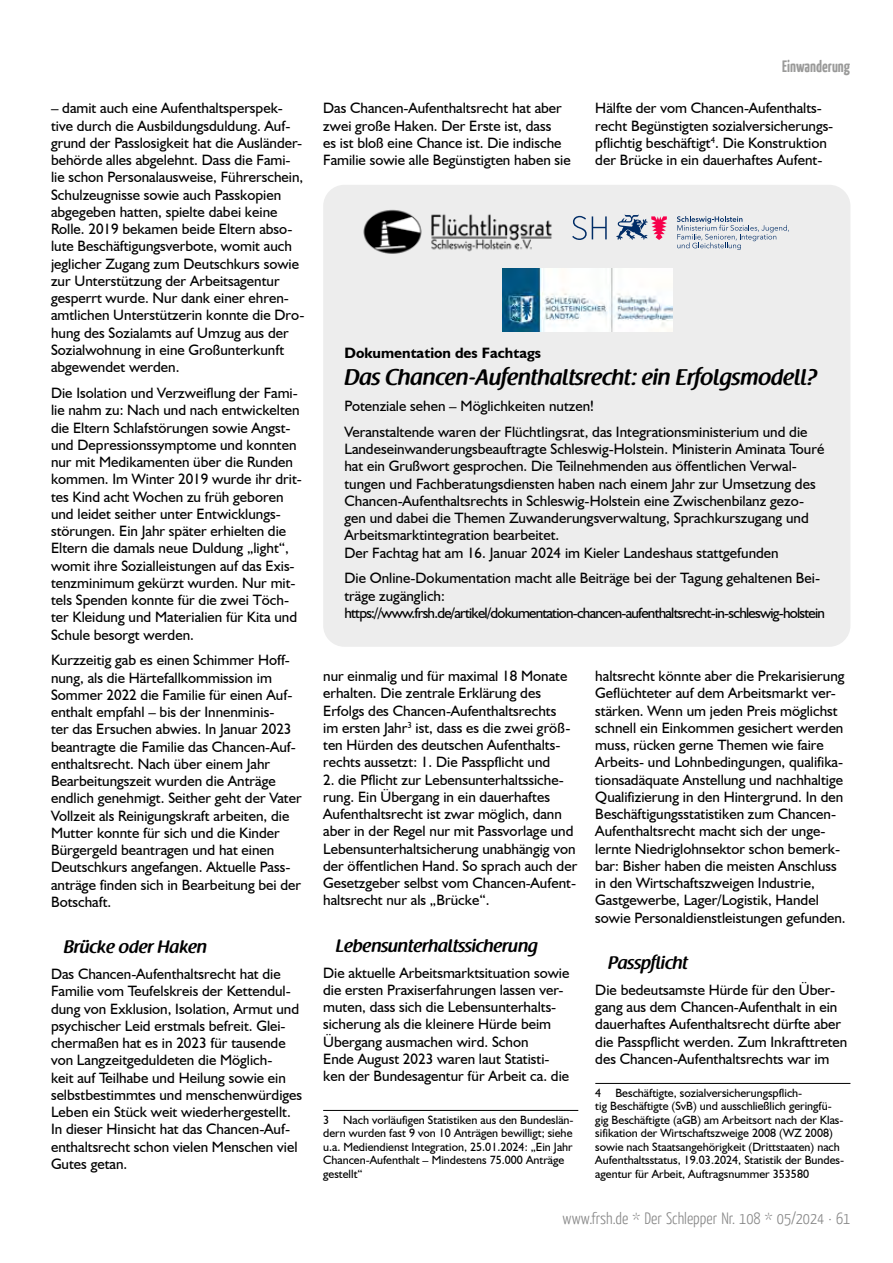
<style>
.page{position:relative;width:893px;height:1263px;background:#fff}
.page>*{position:absolute;margin:0;border:0;box-sizing:border-box;transform-origin:0 0}
.t1{font:600 22.5px "Raspoutine";color:#000}
.t2{font:600 18px "Raspoutine";color:#000}
.t3{font:300 16.5px "Yanone Kaffeesatz";color:#878787}
.t4{font:700 16.5px "Yanone Kaffeesatz";color:#575756}
.t5{font:15px/17.2px "Humanist 521 BT";color:#000}
.t6{font:15px/17.2px "Humanist 521 BT";letter-spacing:-.05em;color:#000}
.t7{font:700 15px "Humanist 521 BT";color:#000}
.t8{font:12px/13.5px "Humanist 521 BT";color:#000}
</style>
<div class="page">
<hr style="left:323px;top:1110px;width:255px;height:1px;background:#000">
<hr style="left:595px;top:1083px;width:255px;height:1px;background:#000">
<div style="left:323px;top:185px;width:527px;height:462px;background:#ededed;border-radius:21px"></div>
<img style="left:363px;top:209px;width:189px;height:45px">
<svg style="left:677px;top:216px;width:112px;height:34px"></svg>
<svg style="left:616px;top:215px;width:51px;height:25px"></svg>
<svg style="left:572px;top:216px;width:35px;height:24px"></svg>
<img style="left:502px;top:268px;width:170px;height:63px">
<p class="t5" style="left:51px;top:99px;width:255px">– damit auch eine Aufenthaltsperspek&shy;tive durch die Ausbildungsduldung. Auf&shy;grund der Passlosigkeit hat die Ausländer&shy;behörde alles abgelehnt. Dass die Fami&shy;lie schon Personalausweise, Führerschein, Schulzeugnisse sowie auch Passkopien abgegeben hatten, spielte dabei keine Rolle. 2019 bekamen beide Eltern abso&shy;lute Beschäftigungsverbote, womit auch jeglicher Zugang zum Deutschkurs sowie zur Unterstützung der Arbeitsagentur gesperrt wurde. Nur dank einer ehren&shy;amtlichen Unterstützerin konnte die Dro&shy;hung des Sozialamts auf Umzug aus der Sozialwohnung in eine Großunterkunft abgewendet werden.</p>
<p class="t5" style="left:51px;top:384px;width:252px">Die Isolation und Verzweiflung der Fami&shy;lie nahm zu: Nach und nach entwickelten die Eltern Schlafstörungen sowie Angst&shy;und Depressionssymptome und konnten nur mit Medikamenten über die Runden kommen. Im Winter 2019 wurde ihr drit&shy;tes Kind acht Wochen zu früh geboren und leidet seither unter Entwicklungs&shy;störungen. Ein Jahr später erhielten die Eltern die damals neue Duldung „light“, womit ihre Sozialleistungen auf das Exis&shy;tenzminimum gekürzt wurden. Nur mit&shy;tels Spenden konnte für die zwei Töch&shy;ter Kleidung und Materialien für Kita und Schule besorgt werden.</p>
<p class="t5" style="left:51px;top:651px;width:252px">Kurzzeitig gab es einen Schimmer Hoff&shy;nung, als die Härtefallkommission im Sommer 2022 die Familie für einen Auf&shy;enthalt empfahl – bis der Innenminis-<br>ter das Ersuchen abwies. In Januar 2023 beantragte die Familie das Chancen-Auf&shy;enthaltsrecht. Nach über einem Jahr Bearbeitungszeit wurden die Anträge endlich genehmigt. Seither geht der Vater Vollzeit als Reinigungskraft arbeiten, die Mutter konnte für sich und die Kinder Bürgergeld beantragen und hat einen Deutschkurs angefangen. Aktuelle Pass&shy;anträge finden sich in Bearbeitung bei der Botschaft.</p>
<p class="t2" style="left:64px;top:937px;width:145px">Brücke oder Haken</p>
<p class="t5" style="left:51px;top:965px;width:253px">Das Chancen-Aufenthaltsrecht hat die Familie vom Teufelskreis der Kettendul&shy;dung von Exklusion, Isolation, Armut und psychischer Leid erstmals befreit. Glei&shy;chermaßen hat es in 2023 für tausende von Langzeitgeduldeten die Möglich-<br>keit auf Teilhabe und Heilung sowie ein selbstbestimmtes und menschenwürdiges Leben ein Stück weit wiederhergestellt.<br>In dieser Hinsicht hat das Chancen-Auf&shy;enthaltsrecht schon vielen Menschen viel Gutes getan.</p>
<p class="t5" style="left:323px;top:99px;width:249px">Das Chancen-Aufenthaltsrecht hat aber zwei große Haken. Der Erste ist, dass<br>es ist bloß eine Chance ist. Die indische Familie sowie alle Begünstigten haben sie</p>
<p class="t4" style="left:782px;top:55px;width:70px">Einwanderung</p>
<p class="t5" style="left:595px;top:99px;width:240px">Hälfte der vom Chancen-Aufenthalts&shy;recht Begünstigten sozialversicherungs&shy;pflichtig beschäftigt<sup>4</sup>. Die Konstruktion der Brücke in ein dauerhaftes Aufent-</p>
<p class="t7" style="left:344px;top:344px;width:198px">Dokumentation des Fachtags</p>
<h1 class="t1" style="left:344px;top:365px;width:474px">Das Chancen-Aufenthaltsrecht: ein Erfolgsmodell?</h1>
<p class="t5" style="left:344px;top:393px;width:465px;line-height:25.8px">Potenziale sehen – Möglichkeiten nutzen!<br>Veranstaltende waren der Flüchtlingsrat, das Integrationsministerium und die</p>
<p class="t5" style="left:344px;top:440px;width:481px">Landeseinwanderungsbeauftragte Schleswig-Holstein. Ministerin Aminata Touré hat ein Grußwort gesprochen. Die Teilnehmenden aus öffentlichen Verwal&shy;tungen und Fachberatungsdiensten haben nach einem Jahr zur Umsetzung des Chancen-Aufenthaltsrechts in Schleswig-Holstein eine Zwischenbilanz gezo&shy;gen und dabei die Themen Zuwanderungsverwaltung, Sprachkurszugang und Arbeitsmarktintegration bearbeitet.<br>Der Fachtag hat am 16. Januar 2024 im Kieler Landeshaus stattgefunden</p>
<p class="t6" style="left:344px;top:569px;width:482px">Die Online-Dokumentation macht alle Beiträge bei der Tagung gehaltenen Bei&shy;träge zugänglich: https://www.frsh.de/artikel/dokumentation-chancen-aufenthaltsrecht-in-schleswig-holstein</p>
<p class="t5" style="left:323px;top:667px;width:249px">nur einmalig und für maximal 18 Monate erhalten. Die zentrale Erklärung des Erfolgs des Chancen-Aufenthaltsrechts im ersten Jahr<sup>3</sup> ist, dass es die zwei größ&shy;ten Hürden des deutschen Aufenthalts&shy;rechts aussetzt: 1. Die Passpflicht und</p>
<p class="t5" style="left:323px;top:770px;width:256px">2. die Pflicht zur Lebensunterhaltssiche&shy;rung. Ein Übergang in ein dauerhaftes Aufenthaltsrecht ist zwar möglich, dann aber in der Regel nur mit Passvorlage und Lebensunterhaltsicherung unabhängig von der öffentlichen Hand. So sprach auch der Gesetzgeber selbst vom Chancen-Aufent&shy;haltsrecht nur als „Brücke“.</p>
<p class="t2" style="left:336px;top:935px;width:203px">Lebensunterhaltssicherung</p>
<p class="t5" style="left:323px;top:963px;width:248px">Die aktuelle Arbeitsmarktsituation sowie die ersten Praxiserfahrungen lassen ver&shy;muten, dass sich die Lebensunterhalts&shy;sicherung als die kleinere Hürde beim Übergang ausmachen wird. Schon<br>Ende August 2023 waren laut Statisti&shy;ken der Bundesagentur für Arbeit ca. die</p>
<p class="t8" style="left:323px;top:1113px;width:252px">3 Nach vorläufigen Statistiken aus den Bundeslän&shy;dern wurden fast 9 von 10 Anträgen bewilligt; siehe u.a. Mediendienst Integration, 25.01.2024: „Ein Jahr Chancen-Aufenthalt – Mindestens 75.000 Anträge gestellt“</p>
<p class="t5" style="left:595px;top:667px;width:252px">haltsrecht könnte aber die Prekarisierung Geflüchteter auf dem Arbeitsmarkt ver&shy;stärken. Wenn um jeden Preis möglichst schnell ein Einkommen gesichert werden muss, rücken gerne Themen wie faire Arbeits- und Lohnbedingungen, qualifika&shy;tionsadäquate Anstellung und nachhaltige Qualifizierung in den Hintergrund. In den Beschäftigungsstatistiken zum Chancen-Aufenthaltsrecht macht sich der unge&shy;lernte Niedriglohnsektor schon bemerk&shy;bar: Bisher haben die meisten Anschluss in den Wirtschaftszweigen Industrie, Gastgewerbe, Lager/Logistik, Handel sowie Personaldienstleistungen gefunden.</p>
<p class="t2" style="left:608px;top:953px;width:81px">Passpflicht</p>
<p class="t5" style="left:595px;top:981px;width:253px">Die bedeutsamste Hürde für den Über&shy;gang aus dem Chancen-Aufenthalt in ein dauerhaftes Aufenthaltsrecht dürfte aber die Passpflicht werden. Zum Inkrafttreten des Chancen-Aufenthaltsrechts war im</p>
<p class="t8" style="left:595px;top:1086px;width:250px">4 Beschäftigte, sozialversicherungspflich-<br>tig Beschäftigte (SvB) und ausschließlich geringfü&shy;gig Beschäftigte (aGB) am Arbeitsort nach der Klas&shy;sifikation der Wirtschaftszweige 2008 (WZ 2008) sowie nach Staatsangehörigkeit (Drittstaaten) nach Aufenthaltsstatus, 19.03.2024, Statistik der Bundes&shy;agentur für Arbeit, Auftragsnummer 353580</p>
<p class="t3" style="left:563px;top:1208px;width:289px">www.frsh.de * Der Schlepper Nr. 108 * 05/2024 · 61</p>
</div>
